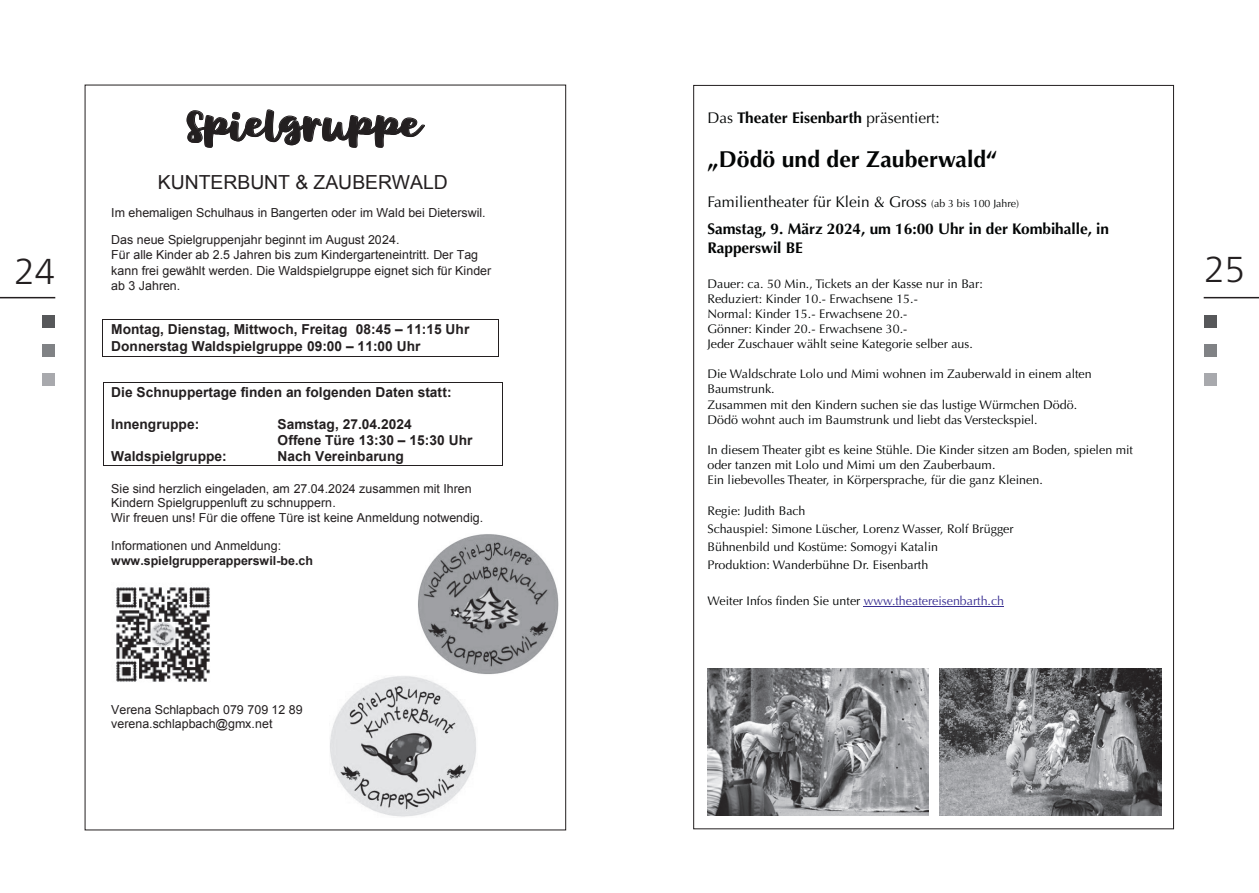
<style>
.page{position:relative;width:1259px;height:893px;background:#fff}
.page>*{position:absolute;margin:0;border:0;box-sizing:border-box;transform-origin:0 0}
.t1{font:36px "Mystical Woods Smooth Script";color:#231f20}
.t2{font:300 36px "Frutiger Neue LT";color:#231f20}
.t3{font:700 23.1px "Optima";color:#030505}
.t4{font:19.35px "Arial";color:#231f20}
.t5{font:700 15.45px/27.9px "Optima";letter-spacing:-.005em;color:#030505}
.t6{font:700 13.8px/17px "Arial";color:#231f20}
.t7{font:12.45px/15.1px "Optima";color:#030505}
.t8{font:12.45px/14.4px "Arial";letter-spacing:.005em;color:#231f20}
.t9{font:700 12.45px "Arial";color:#231f20}
.s1{font-weight:400}
.s2{font-weight:400;font-size:10.65px}
.s3{color:#3a2f92}
</style>
<div class="page">
<hr style="left:1203px;top:297px;width:56px;height:1px;background:#231f20">
<div style="left:1203px;top:315px;width:13px;height:12px;background:#57585a"></div>
<div style="left:1203px;top:344px;width:13px;height:12px;background:#808285"></div>
<div style="left:1203px;top:373px;width:13px;height:12px;background:#a8a9ad"></div>
<hr style="left:863px;top:607px;width:141px;height:1px;background:#3a2f92">
<img style="left:707px;top:669px;width:221px;height:147px">
<img style="left:939px;top:669px;width:222px;height:147px">
<hr style="left:102px;top:319px;width:396px;height:1px;background:#231f20">
<hr style="left:102px;top:356px;width:396px;height:1px;background:#231f20">
<svg style="left:102px;top:320px;width:1px;height:36px"></svg>
<svg style="left:498px;top:319px;width:1px;height:38px"></svg>
<hr style="left:104px;top:382px;width:398px;height:1px;background:#231f20">
<hr style="left:104px;top:465px;width:398px;height:1px;background:#231f20">
<svg style="left:103px;top:382px;width:1px;height:84px"></svg>
<svg style="left:502px;top:382px;width:1px;height:84px"></svg>
<img style="left:116px;top:587px;width:94px;height:95px">
<img style="left:418px;top:534px;width:141px;height:140px">
<img style="left:330px;top:676px;width:146px;height:141px">
<hr style="left:0;top:297px;width:55px;height:1px;background:#231f20">
<div style="left:43px;top:315px;width:12px;height:12px;background:#57585a"></div>
<div style="left:43px;top:344px;width:12px;height:12px;background:#808285"></div>
<div style="left:43px;top:373px;width:12px;height:12px;background:#a8a9ad"></div>
<h1 class="t2" style="left:14px;top:250px;width:43px">24</h1>
<h1 class="t1" style="left:187px;top:107px;width:235px">Spielgruppe</h1>
<h3 class="t4" style="left:158px;top:169px;width:291px">KUNTERBUNT &amp; ZAUBERWALD</h3>
<p class="t8" style="left:111px;top:200px;width:376px;line-height:26.4px">Im ehemaligen Schulhaus in Bangerten oder im Wald bei Dieterswil.<br>Das neue Spielgruppenjahr beginnt im August 2024.</p>
<p class="t8" style="left:111px;top:247px;width:382px;line-height:15.5px">Für alle Kinder ab 2.5 Jahren bis zum Kindergarteneintritt. Der Tag kann frei gewählt werden. Die Waldspielgruppe eignet sich für Kinder ab 3 Jahren.</p>
<p class="t6" style="left:111px;top:321px;width:360px">Montag, Dienstag, Mittwoch, Freitag 08:45 – 11:15 Uhr<br>Donnerstag Waldspielgruppe 09:00 – 11:00 Uhr</p>
<p class="t6" style="left:111px;top:384px;width:342px">Die Schnuppertage finden an folgenden Daten statt:</p>
<p class="t6" style="left:111px;top:416px;width:90px">Innengruppe:</p>
<p class="t6" style="left:278px;top:416px;width:196px;line-height:15.9px">Samstag, 27.04.2024<br>Offene Türe 13:30 – 15:30 Uhr</p>
<p class="t6" style="left:111px;top:448px;width:117px">Waldspielgruppe:</p>
<p class="t6" style="left:278px;top:448px;width:128px">Nach Vereinbarung</p>
<p class="t8" style="left:111px;top:481px;width:374px">Sie sind herzlich eingeladen, am 27.04.2024 zusammen mit Ihren<br>Kindern Spielgruppenluft zu schnuppern.<br>Wir freuen uns! Für die offene Türe ist keine Anmeldung notwendig.</p>
<p class="t8" style="left:111px;top:539px;width:171px">Informationen und Anmeldung:</p>
<p class="t9" style="left:111px;top:552px;width:203px">www.spielgrupperapperswil-be.ch</p>
<p class="t8" style="left:111px;top:702px;width:193px">Verena Schlapbach 079 709 12 89 verena.schlapbach@gmx.net</p>
<p class="t5" style="left:707px;top:104px;width:234px"><span class="s1">Das</span> Theater Eisenbarth <span class="s1">präsentiert:</span></p>
<h2 class="t3" style="left:707px;top:146px;width:292px">„Dödö und der Zauberwald“</h2>
<p class="t5" style="left:707px;top:188px;width:403px"><span class="s1">Familientheater für Klein &amp; Gross</span> <span class="s2">(ab 3 bis 100 Jahre)<br></span>Samstag, 9. März 2024, um 16:00 Uhr in der Kombihalle, in</p>
<p class="t5" style="left:707px;top:234px;width:97px">Rapperswil BE</p>
<p class="t7" style="left:707px;top:276px;width:277px">Dauer: ca. 50 Min., Tickets an der Kasse nur in Bar:<br>Reduziert: Kinder 10.- Erwachsene 15.-<br>Normal: Kinder 15.- Erwachsene 20.-<br>Gönner: Kinder 20.- Erwachsene 30.-<br>Jeder Zuschauer wählt seine Kategorie selber aus.</p>
<p class="t7" style="left:707px;top:367px;width:386px">Die Waldschrate Lolo und Mimi wohnen im Zauberwald in einem alten Baumstrunk.<br>Zusammen mit den Kindern suchen sie das lustige Würmchen Dödö.<br>Dödö wohnt auch im Baumstrunk und liebt das Versteckspiel.</p>
<p class="t7" style="left:707px;top:442px;width:427px">In diesem Theater gibt es keine Stühle. Die Kinder sitzen am Boden, spielen mit oder tanzen mit Lolo und Mimi um den Zauberbaum.<br>Ein liebevolles Theater, in Körpersprache, für die ganz Kleinen.</p>
<p class="t7" style="left:707px;top:501px;width:308px;line-height:18.1px">Regie: Judith Bach<br>Schauspiel: Simone Lüscher, Lorenz Wasser, Rolf Brügger Bühnenbild und Kostüme: Somogyi Katalin<br>Produktion: Wanderbühne Dr. Eisenbarth</p>
<p class="t7" style="left:707px;top:594px;width:298px">Weiter Infos finden Sie unter <span class="s3">www.theatereisenbarth.ch</span></p>
<h1 class="t2" style="left:1203px;top:248px;width:43px">25</h1>
</div>
